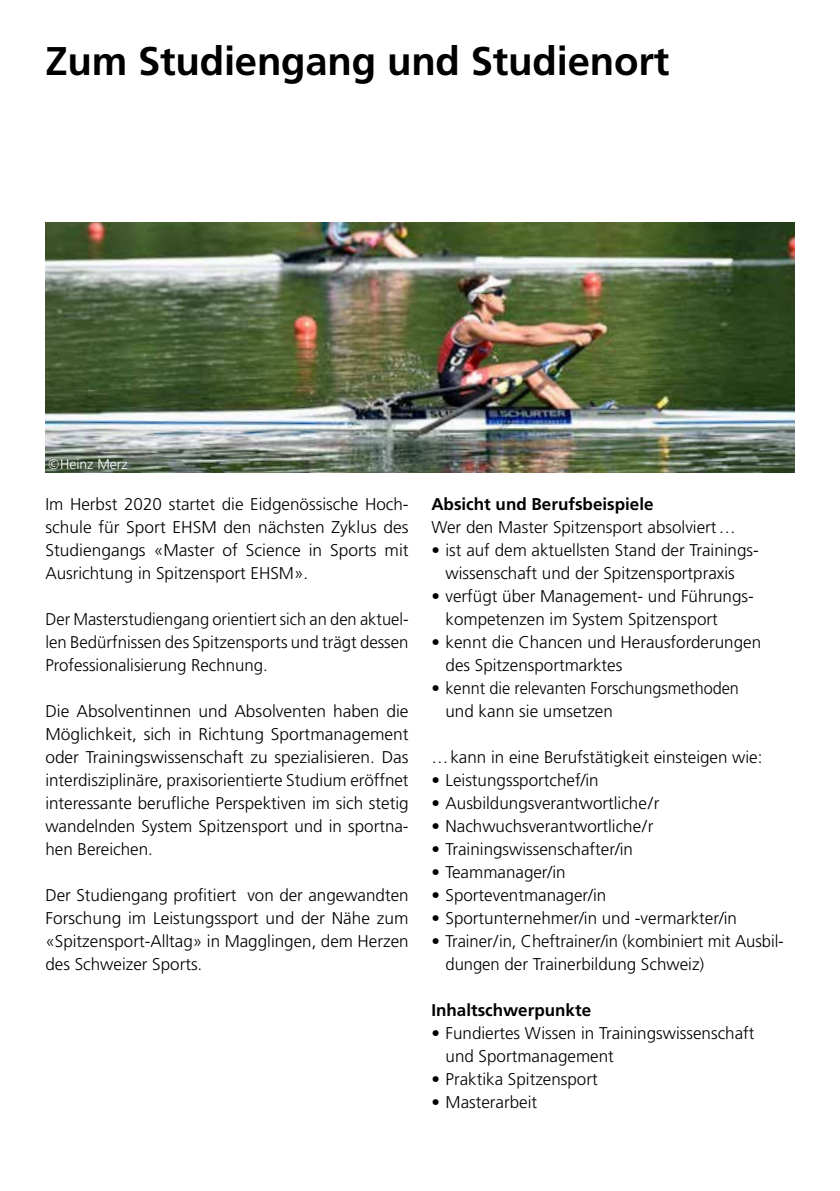
<style>
.page{position:relative;width:840px;height:1191px;background:#fff}
.page>*{position:absolute;margin:0;border:0;box-sizing:border-box;transform-origin:0 0}
.t1{font:700 40px "Frutiger LT";letter-spacing:-.005em;color:#000}
.t2{font:300 17px/23px "Frutiger LT";color:#000}
.t3{font:700 17px "Frutiger LT";color:#000}
.t4{font:300 14px "Frutiger LT";color:#fff}
.s1{font-family:"Frutiger Neue LT Pro";font-weight:400}
</style>
<div class="page">
<img style="left:45px;top:222px;width:749px;height:250px">
<h1 class="t1" style="left:45px;top:38px;width:625px">Zum Studiengang und Studienort</h1>
<p class="t4" style="left:47px;top:456px;width:82px"><span class="s1">©</span>Heinz Merz</p>
<p class="t2" style="left:45px;top:493px;width:364px;text-align:justify">Im Herbst 2020 startet die Eidgenössische Hoch&shy;schule für Sport EHSM den nächsten Zyklus des Studiengangs «Master of Science in Sports mit Ausrichtung in Spitzensport EHSM».</p>
<p class="t2" style="left:45px;top:608px;width:364px;text-align:justify">Der Masterstudiengang orientiert sich an den aktuel&shy;len Bedürfnissen des Spitzensports und trägt dessen Professionalisierung Rechnung.</p>
<p class="t2" style="left:45px;top:700px;width:364px;text-align:justify">Die Absolventinnen und Absolventen haben die Möglichkeit, sich in Richtung Sportmanagement oder Trainingswissenschaft zu spezialisieren. Das interdisziplinäre, praxisorientierte Studium eröffnet interessante berufliche Perspektiven im sich stetig wandelnden System Spitzensport und in sportna&shy;hen Bereichen.</p>
<p class="t2" style="left:45px;top:884px;width:364px;text-align:justify">Der Studiengang profitiert von der angewandten Forschung im Leistungssport und der Nähe zum «Spitzensport-Alltag» in Magglingen, dem Herzen des Schweizer Sports.</p>
<p class="t3" style="left:431px;top:494px;width:223px">Absicht und Berufsbeispiele</p>
<p class="t2" style="left:431px;top:516px;width:306px">Wer den Master Spitzensport absolviert…</p>
<p class="t2" style="left:431px;top:539px;width:327px;text-align:center">• ist auf dem aktuellsten Stand der Trainings&shy;wissenschaft und der Spitzensportpraxis</p>
<p class="t2" style="left:445px;top:585px;width:308px;text-indent:-14px">• verfügt über Management- und Führungs&shy;kompetenzen im System Spitzensport</p>
<p class="t2" style="left:445px;top:631px;width:317px;text-indent:-14px">• kennt die Chancen und Herausforderungen des Spitzensportmarktes</p>
<p class="t2" style="left:445px;top:677px;width:295px;text-indent:-14px">• kennt die relevanten Forschungsmethoden und kann sie umsetzen</p>
<p class="t2" style="left:431px;top:746px;width:332px">…kann in eine Berufstätigkeit einsteigen wie:</p>
<p class="t2" style="left:431px;top:769px;width:169px">• Leistungssportchef/in</p>
<p class="t2" style="left:431px;top:792px;width:229px">• Ausbildungsverantwortliche/r</p>
<p class="t2" style="left:431px;top:815px;width:223px">• Nachwuchsverantwortliche/r</p>
<p class="t2" style="left:431px;top:838px;width:203px">• Trainingswissenschafter/in</p>
<p class="t2" style="left:431px;top:861px;width:136px">• Teammanager/in</p>
<p class="t2" style="left:431px;top:884px;width:176px">• Sporteventmanager/in</p>
<p class="t2" style="left:431px;top:907px;width:307px">• Sportunternehmer/in und -vermarkter/in</p>
<p class="t2" style="left:445px;top:930px;width:339px;text-indent:-14px">• Trainer/in, Cheftrainer/in (kombiniert mit Ausbil&shy;dungen der Trainerbildung Schweiz)</p>
<p class="t3" style="left:431px;top:1000px;width:161px">Inhaltschwerpunkte</p>
<p class="t2" style="left:445px;top:1022px;width:310px;text-indent:-14px">• Fundiertes Wissen in Trainingswissenschaft und Sportmanagement</p>
<p class="t2" style="left:431px;top:1068px;width:168px">• Praktika Spitzensport</p>
<p class="t2" style="left:431px;top:1091px;width:107px">• Masterarbeit</p>
</div>
